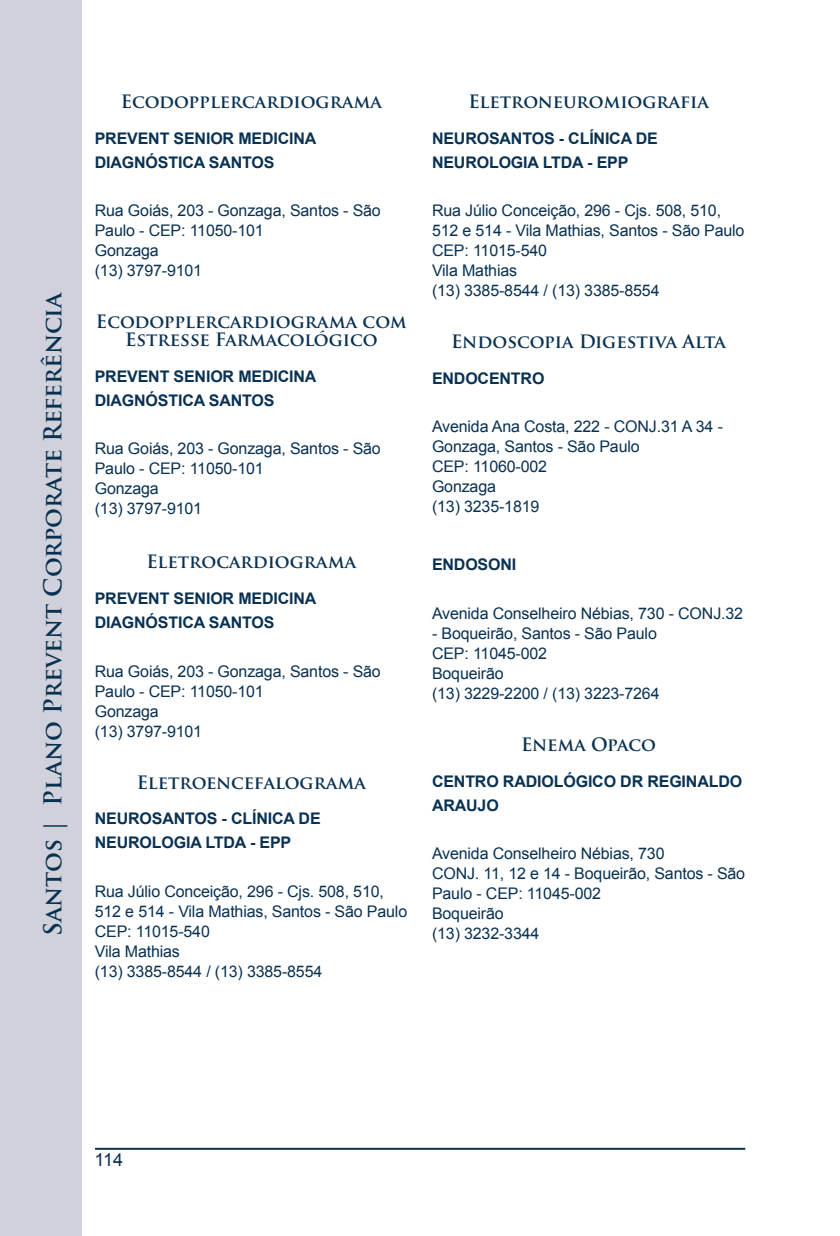
<style>
.page{position:relative;width:840px;height:1236px;background:#fff}
.page>*{position:absolute;margin:0;border:0;box-sizing:border-box;transform-origin:0 0}
.t1{font:700 24px "Trajan Pro";color:#093152}
.t2{font:700 18px/18px "Trajan Pro";color:#093152;text-align:center}
.t3{font:18px "Arial";color:#093152}
.t4{font:16px/20px "Arial";letter-spacing:-.01em;color:#093152}
.t5{font:700 16px/24px "Arial";letter-spacing:-.01em;color:#093152}
</style>
<div class="page">
<div style="left:0;top:0;width:82px;height:1236px;background:#d0d1da"></div>
<hr style="left:95px;top:1148px;width:649px;height:2px;background:#093152">
<h1 class="t1" style="left:38px;top:936px;width:648px;rotate:-90deg">Santos | Plano Prevent Corporate Referência</h1>
<p class="t2" style="left:121px;top:93px;width:262px">Ecodopplercardiograma</p>
<p class="t5" style="left:95px;top:126px;width:223px">PREVENT SENIOR MEDICINA<br>DIAGNÓSTICA SANTOS</p>
<p class="t4" style="left:95px;top:201px;width:287px">Rua Goiás, 203 - Gonzaga, Santos - São<br>Paulo - CEP: 11050-101<br>Gonzaga<br>(13) 3797-9101</p>
<p class="t2" style="left:96px;top:313px;width:312px">Ecodopplercardiograma com<br>Estresse Farmacológico</p>
<p class="t5" style="left:95px;top:365px;width:223px">PREVENT SENIOR MEDICINA<br>DIAGNÓSTICA SANTOS</p>
<p class="t4" style="left:95px;top:439px;width:287px">Rua Goiás, 203 - Gonzaga, Santos - São<br>Paulo - CEP: 11050-101<br>Gonzaga<br>(13) 3797-9101</p>
<p class="t2" style="left:146px;top:553px;width:211px">Eletrocardiograma</p>
<p class="t5" style="left:95px;top:587px;width:223px">PREVENT SENIOR MEDICINA<br>DIAGNÓSTICA SANTOS</p>
<p class="t4" style="left:95px;top:661px;width:287px">Rua Goiás, 203 - Gonzaga, Santos - São<br>Paulo - CEP: 11050-101<br>Gonzaga<br>(13) 3797-9101</p>
<p class="t2" style="left:137px;top:773px;width:231px">Eletroencefalograma</p>
<p class="t5" style="left:95px;top:807px;width:227px">NEUROSANTOS - CLÍNICA DE<br>NEUROLOGIA LTDA - EPP</p>
<p class="t4" style="left:95px;top:881px;width:314px">Rua Júlio Conceição, 296 - Cjs. 508, 510,<br>512 e 514 - Vila Mathias, Santos - São Paulo<br>CEP: 11015-540<br>Vila Mathias<br>(13) 3385-8544 / (13) 3385-8554</p>
<p class="t2" style="left:468px;top:93px;width:242px">Eletroneuromiografia</p>
<p class="t5" style="left:432px;top:126px;width:227px">NEUROSANTOS - CLÍNICA DE<br>NEUROLOGIA LTDA - EPP</p>
<p class="t4" style="left:432px;top:201px;width:314px">Rua Júlio Conceição, 296 - Cjs. 508, 510,<br>512 e 514 - Vila Mathias, Santos - São Paulo<br>CEP: 11015-540<br>Vila Mathias<br>(13) 3385-8544 / (13) 3385-8554</p>
<p class="t2" style="left:451px;top:333px;width:276px">Endoscopia Digestiva Alta</p>
<p class="t5" style="left:432px;top:367px;width:114px">ENDOCENTRO</p>
<p class="t4" style="left:432px;top:417px;width:292px">Avenida Ana Costa, 222 - CONJ. 31 A 34 -<br>Gonzaga, Santos - São Paulo<br>CEP: 11060-002<br>Gonzaga<br>(13) 3235-1819</p>
<p class="t5" style="left:432px;top:553px;width:86px">ENDOSONI</p>
<p class="t4" style="left:432px;top:604px;width:312px">Avenida Conselheiro Nébias, 730 - CONJ.32</p>
<p class="t4" style="left:432px;top:624px;width:229px">- Boqueirão, Santos - São Paulo<br>CEP: 11045-002<br>Boqueirão<br>(13) 3229-2200 / (13) 3223-7264</p>
<p class="t2" style="left:521px;top:736px;width:136px">Enema Opaco</p>
<p class="t5" style="left:432px;top:769px;width:311px">CENTRO RADIOLÓGICO DR REGINALDO<br>ARAUJO</p>
<p class="t4" style="left:432px;top:844px;width:314px">Avenida Conselheiro Nébias, 730<br>CONJ. 11, 12 e 14 - Boqueirão, Santos - São<br>Paulo - CEP: 11045-002<br>Boqueirão<br>(13) 3232-3344</p>
<p class="t3" style="left:94px;top:1148px;width:30px">114</p>
</div>
